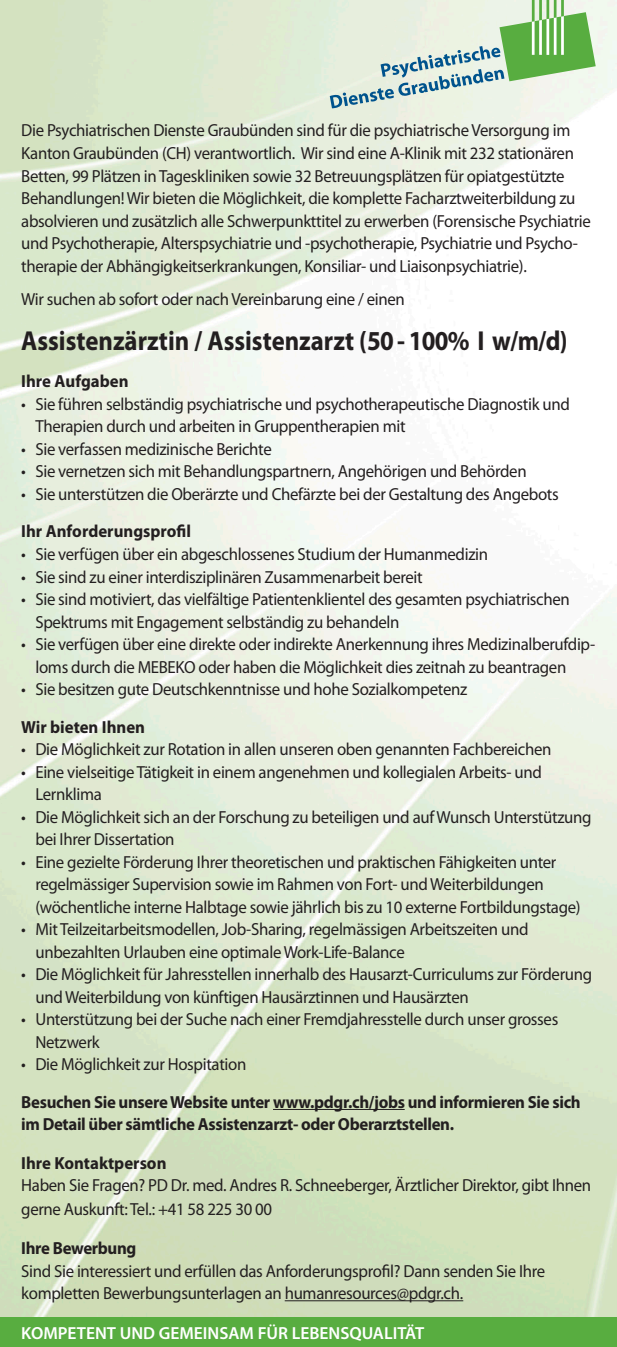
<style>
.page{position:relative;width:617px;height:1347px;background:#fff}
.page>*{position:absolute;margin:0;border:0;box-sizing:border-box;transform-origin:0 0}
.t1{font:700 27.5px "Myriad Pro";color:#231f20;scale:.9 1}
.t2{font:17.5px/22.5px "Myriad Pro";letter-spacing:-.02em;color:#231f20;scale:.96 1}
.t3{font:700 17.5px/22.5px "Myriad Pro";letter-spacing:-.02em;color:#231f20;scale:.96 1}
.t4{font:700 17.5px "Myriad Pro";color:#231f20;scale:.96 1}
.t5{font:600 17.5px "Myriad Pro";color:#fff}
</style>
<div class="page">
<img style="left:0;top:0;width:617px;height:1317px">
<svg style="left:330px;top:0;width:265px;height:108px;background:#c5dcc4"></svg>
<hr style="left:273px;top:1109px;width:131px;height:1px;background:#231f20">
<hr style="left:285px;top:1300px;width:178px;height:1px;background:#231f20">
<div style="left:0;top:1317px;width:617px;height:29px;background:#58ad40"></div>
<p class="t2" style="left:21px;top:119px;width:594px">Die Psychiatrischen Dienste Graubünden sind für die psychiatrische Versorgung im Kanton Graubünden (CH) verantwortlich. Wir sind eine A-Klinik mit 232 stationären Betten, 99 Plätzen in Tageskliniken sowie 32 Betreuungsplätzen für opiatgestützte Behandlungen! Wir bieten die Möglichkeit, die komplette Facharztweiterbildung zu absolvieren und zusätzlich alle Schwerpunkttitel zu erwerben (Forensische Psychiatrie und Psychotherapie, Alterspsychiatrie und -psychotherapie, Psychiatrie und Psycho&shy;therapie der Abhängigkeitserkrankungen, Konsiliar- und Liaisonpsychiatrie).</p>
<p class="t2" style="left:21px;top:288px;width:401px">Wir suchen ab sofort oder nach Vereinbarung eine / einen</p>
<p class="t1" style="left:21px;top:323px;width:608px">Assistenzärztin / Assistenzarzt (50 - 100% I w/m/d)</p>
<p class="t4" style="left:21px;top:370px;width:113px">Ihre Aufgaben</p>
<p class="t2" style="left:35px;top:392px;width:558px;text-indent:-14px">• Sie führen selbständig psychiatrische und psychotherapeutische Diagnostik und<br>Therapien durch und arbeiten in Gruppentherapien mit</p>
<p class="t2" style="left:21px;top:437px;width:262px">• Sie verfassen medizinische Berichte</p>
<p class="t2" style="left:21px;top:460px;width:528px">• Sie vernetzen sich mit Behandlungspartnern, Angehörigen und Behörden</p>
<p class="t2" style="left:21px;top:482px;width:561px">• Sie unterstützen die Oberärzte und Chefärzte bei der Gestaltung des Angebots</p>
<p class="t4" style="left:21px;top:520px;width:178px">Ihr Anforderungsprofil</p>
<p class="t2" style="left:21px;top:542px;width:488px">• Sie verfügen über ein abgeschlossenes Studium der Humanmedizin</p>
<p class="t2" style="left:21px;top:565px;width:419px">• Sie sind zu einer interdisziplinären Zusammenarbeit bereit</p>
<p class="t2" style="left:35px;top:587px;width:558px;text-indent:-14px">• Sie sind motiviert, das vielfältige Patientenklientel des gesamten psychiatrischen<br>Spektrums mit Engagement selbständig zu behandeln</p>
<p class="t2" style="left:35px;top:632px;width:584px;text-indent:-14px">• Sie verfügen über eine direkte oder indirekte Anerkennung ihres Medizinalberufdip&shy;loms durch die MEBEKO oder haben die Möglichkeit dies zeitnah zu beantragen</p>
<p class="t2" style="left:21px;top:677px;width:466px">• Sie besitzen gute Deutschkenntnisse und hohe Sozialkompetenz</p>
<p class="t4" style="left:21px;top:715px;width:130px">Wir bieten Ihnen</p>
<p class="t2" style="left:21px;top:737px;width:553px">• Die Möglichkeit zur Rotation in allen unseren oben genannten Fachbereichen</p>
<p class="t2" style="left:35px;top:760px;width:529px;text-indent:-14px">• Eine vielseitige Tätigkeit in einem angenehmen und kollegialen Arbeits- und<br>Lernklima</p>
<p class="t2" style="left:35px;top:805px;width:580px;text-indent:-14px">• Die Möglichkeit sich an der Forschung zu beteiligen und auf Wunsch Unterstützung bei Ihrer Dissertation</p>
<p class="t2" style="left:35px;top:850px;width:569px;text-indent:-14px">• Eine gezielte Förderung Ihrer theoretischen und praktischen Fähigkeiten unter regelmässiger Supervision sowie im Rahmen von Fort- und Weiterbildungen (wöchentliche interne Halbtage sowie jährlich bis zu 10 externe Fortbildungstage)</p>
<p class="t2" style="left:35px;top:917px;width:515px;text-indent:-14px">• Mit Teilzeitarbeitsmodellen, Job-Sharing, regelmässigen Arbeitszeiten und unbezahlten Urlauben eine optimale Work-Life-Balance</p>
<p class="t2" style="left:35px;top:962px;width:581px;text-indent:-14px">• Die Möglichkeit für Jahresstellen innerhalb des Hausarzt-Curriculums zur Förderung und Weiterbildung von künftigen Hausärztinnen und Hausärzten</p>
<p class="t2" style="left:35px;top:1007px;width:546px;text-indent:-14px">• Unterstützung bei der Suche nach einer Fremdjahresstelle durch unser grosses<br>Netzwerk</p>
<p class="t2" style="left:21px;top:1052px;width:236px">• Die Möglichkeit zur Hospitation</p>
<p class="t3" style="left:21px;top:1090px;width:584px">Besuchen Sie unsere Website unter www.pdgr.ch/jobs und informieren Sie sich im Detail über sämtliche Assistenzarzt- oder Oberarztstellen.</p>
<p class="t4" style="left:21px;top:1151px;width:153px">Ihre Kontaktperson</p>
<p class="t2" style="left:21px;top:1173px;width:595px;line-height:23.8px">Haben Sie Fragen? PD Dr. med. Andres R. Schneeberger, Ärztlicher Direktor, gibt Ihnen gerne Auskunft: Tel.: +41 58 225 30 00</p>
<p class="t3" style="left:21px;top:1236px;width:121px">Ihre Bewerbung</p>
<p class="t2" style="left:21px;top:1259px;width:547px">Sind Sie interessiert und erfüllen das Anforderungsprofil? Dann senden Sie Ihre kompletten Bewerbungsunterlagen an humanresources@pdgr.ch.</p>
<p class="t5" style="left:21px;top:1321px;width:404px">KOMPETENT UND GEMEINSAM FÜR LEBENSQUALITÄT</p>
</div>
